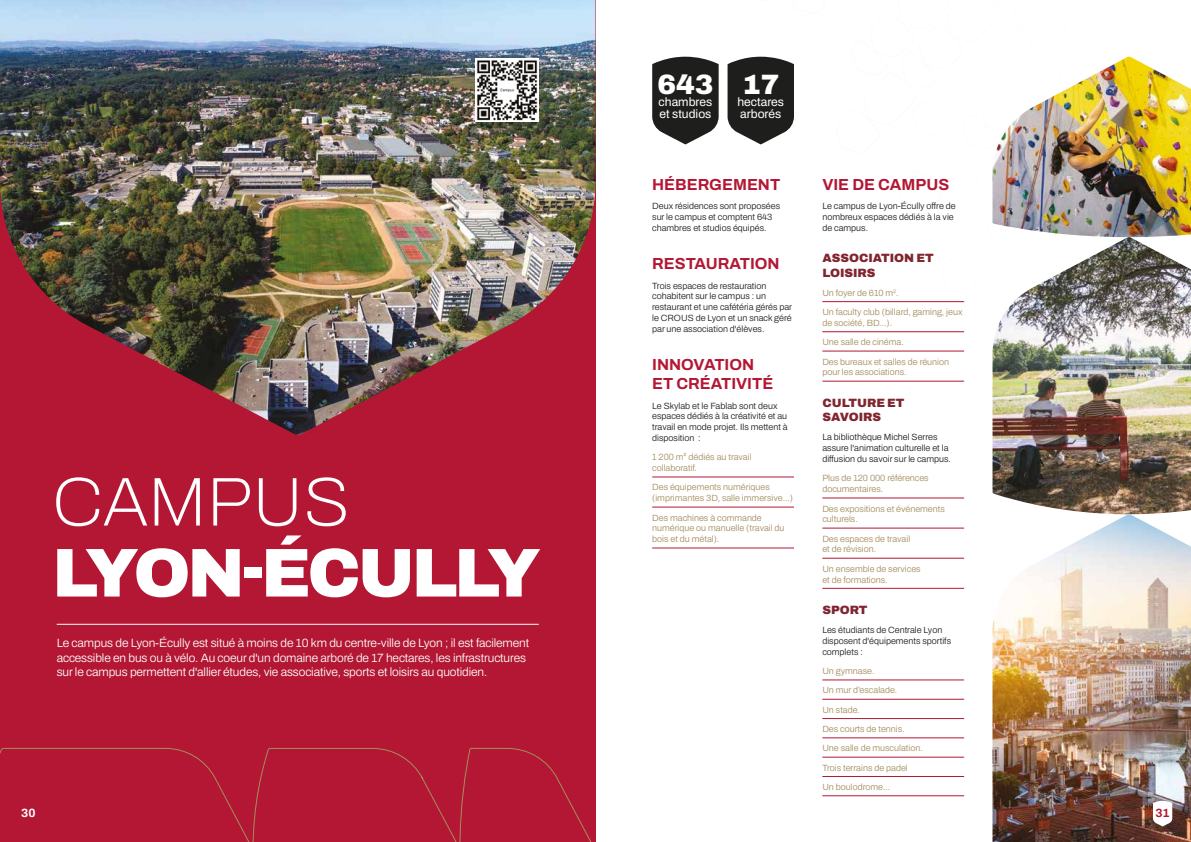
<style>
.page{position:relative;width:1191px;height:842px;background:#fff}
.page>*{position:absolute;margin:0;border:0;box-sizing:border-box;transform-origin:0 0}
.t1{font:900 69px "Archivo";letter-spacing:-.05em;color:#fff}
.t2{font:100 69px "Archivo";color:#fff}
.t3{font:900 28px "Archivo";color:#fff}
.t4{font:700 16px/19.2px "Archivo";color:#b31733}
.t5{font:12.1px/12px "Archivo";color:#fff}
.t6{font:300 12px/14.4px "Archivo";letter-spacing:-.01em;color:#fff}
.t7{font:900 12px/14.4px "Archivo";color:#81252f}
.t8{font:700 12px "Archivo";color:#fff}
.t9{font:700 12px "Archivo";color:#b31733}
.t10{font:300 9px/19.3px "Archivo";color:#a48d5e}
.t11{font:300 9px/10.8px "Archivo";color:#1e1e1d}
</style>
<div class="page">
<div style="left:0;top:0;width:595px;height:842px;background:#b31733"></div>
<svg style="left:461px;top:747px;width:135px;height:95px"></svg>
<svg style="left:0;top:747px;width:461px;height:95px"></svg>
<hr style="left:57px;top:624px;width:482px;height:1px;background:#fff">
<img style="left:0;top:0;width:595px;height:435px">
<img style="left:476px;top:58px;width:63px;height:63px">
<hr style="left:652px;top:477px;width:142px;height:1px;background:#b31733">
<hr style="left:652px;top:507px;width:142px;height:1px;background:#b31733">
<hr style="left:652px;top:548px;width:142px;height:1px;background:#b31733">
<hr style="left:822px;top:301px;width:142px;height:1px;background:#b31733">
<hr style="left:822px;top:332px;width:142px;height:1px;background:#b31733">
<hr style="left:822px;top:351px;width:142px;height:1px;background:#b31733">
<hr style="left:822px;top:381px;width:142px;height:1px;background:#b31733">
<hr style="left:822px;top:498px;width:142px;height:1px;background:#b31733">
<hr style="left:822px;top:528px;width:142px;height:1px;background:#b31733">
<hr style="left:822px;top:558px;width:142px;height:1px;background:#b31733">
<hr style="left:822px;top:588px;width:142px;height:1px;background:#b31733">
<hr style="left:822px;top:680px;width:142px;height:1px;background:#b31733">
<hr style="left:822px;top:699px;width:142px;height:1px;background:#b31733">
<hr style="left:822px;top:718px;width:142px;height:1px;background:#b31733">
<hr style="left:822px;top:738px;width:142px;height:1px;background:#b31733">
<hr style="left:822px;top:757px;width:142px;height:1px;background:#b31733">
<hr style="left:822px;top:776px;width:142px;height:1px;background:#b31733">
<hr style="left:822px;top:796px;width:142px;height:1px;background:#b31733">
<svg style="left:652px;top:57px;width:66px;height:87px;background:#3a3a39"></svg>
<svg style="left:727px;top:57px;width:67px;height:87px;background:#3b3b3b"></svg>
<img style="left:992px;top:57px;width:199px;height:785px">
<svg style="left:1153px;top:801px;width:19px;height:25px"></svg>
<h1 class="t2" style="left:52px;top:451px;width:299px">CAMPUS</h1>
<h1 class="t1" style="left:52px;top:520px;width:490px">LYON-ÉCULLY</h1>
<p class="t6" style="left:57px;top:636px;width:474px">Le campus de Lyon-Écully est situé à moins de 10 km du centre-ville de Lyon ; il est facilement accessible en bus ou à vélo. Au coeur d'un domaine arboré de 17 hectares, les infrastructures sur le campus permettent d'allier études, vie associative, sports et loisirs au quotidien.</p>
<h3 class="t8" style="left:21px;top:804px;width:16px">30</h3>
<h2 class="t3" style="left:657px;top:63px;width:58px">643</h2>
<h3 class="t5" style="left:658px;top:96px;width:55px">chambres et studios</h3>
<h2 class="t3" style="left:742px;top:63px;width:39px">17</h2>
<h3 class="t5" style="left:737px;top:96px;width:48px">hectares arborés</h3>
<h3 class="t4" style="left:652px;top:175px;width:130px">HÉBERGEMENT</h3>
<p class="t11" style="left:652px;top:201px;width:129px">Deux résidences sont proposées sur le campus et comptent 643 chambres et studios équipés.</p>
<h3 class="t4" style="left:652px;top:254px;width:129px">RESTAURATION</h3>
<p class="t11" style="left:652px;top:280px;width:141px">Trois espaces de restauration cohabitent sur le campus : un restaurant et une cafétéria gérés par le CROUS de Lyon et un snack géré par une association d'élèves.</p>
<h3 class="t4" style="left:652px;top:355px;width:123px">INNOVATION<br>ET CRÉATIVITÉ</h3>
<p class="t11" style="left:652px;top:400px;width:137px">Le Skylab et le Fablab sont deux espaces dédiés à la créativité et au travail en mode projet. Ils mettent à disposition :</p>
<p class="t10" style="left:652px;top:452px;width:101px;line-height:10.8px">1 200 m² dédiés au travail collaboratif.</p>
<p class="t10" style="left:652px;top:482px;width:142px;line-height:10.8px">Des équipements numériques (imprimantes 3D, salle immersive...)</p>
<p class="t10" style="left:652px;top:512px;width:134px;line-height:10.8px">Des machines à commande numérique ou manuelle (travail du bois et du métal).</p>
<h3 class="t4" style="left:822px;top:175px;width:128px">VIE DE CAMPUS</h3>
<p class="t11" style="left:822px;top:201px;width:135px">Le campus de Lyon-Écully offre de nombreux espaces dédiés à la vie de campus.</p>
<h3 class="t7" style="left:822px;top:251px;width:113px">ASSOCIATION ET<br>LOISIRS</h3>
<p class="t10" style="left:822px;top:283px;width:142px">Un foyer de 610 m<sup>2</sup>.<br>Un faculty club (billard, gaming, jeux</p>
<p class="t10" style="left:822px;top:313px;width:128px">de société, BD...).<br>Une salle de cinéma.<br>Des bureaux et salles de réunion</p>
<p class="t10" style="left:822px;top:363px;width:86px">pour les associations.</p>
<h3 class="t7" style="left:822px;top:395px;width:84px">CULTURE ET<br>SAVOIRS</h3>
<p class="t11" style="left:822px;top:432px;width:130px">La bibliothèque Michel Serres assure l'animation culturelle et la diffusion du savoir sur le campus.</p>
<p class="t10" style="left:822px;top:473px;width:108px;line-height:10.8px">Plus de 120 000 références documentaires.</p>
<p class="t10" style="left:822px;top:503px;width:124px;line-height:10.8px">Des expositions et événements culturels.</p>
<p class="t10" style="left:822px;top:533px;width:89px;line-height:10.8px">Des espaces de travail et de révision.</p>
<p class="t10" style="left:822px;top:563px;width:100px;line-height:10.8px">Un ensemble de services et de formations.</p>
<h3 class="t7" style="left:822px;top:602px;width:47px">SPORT</h3>
<p class="t11" style="left:822px;top:625px;width:130px">Les étudiants de Centrale Lyon disposent d'équipements sportifs complets :</p>
<p class="t10" style="left:822px;top:661px;width:102px">Un gymnase.<br>Un mur d’escalade.<br>Un stade.<br>Des courts de tennis.<br>Une salle de musculation.<br>Trois terrains de padel<br>Un boulodrome...</p>
<h3 class="t9" style="left:1155px;top:804px;width:16px">31</h3>
</div>
